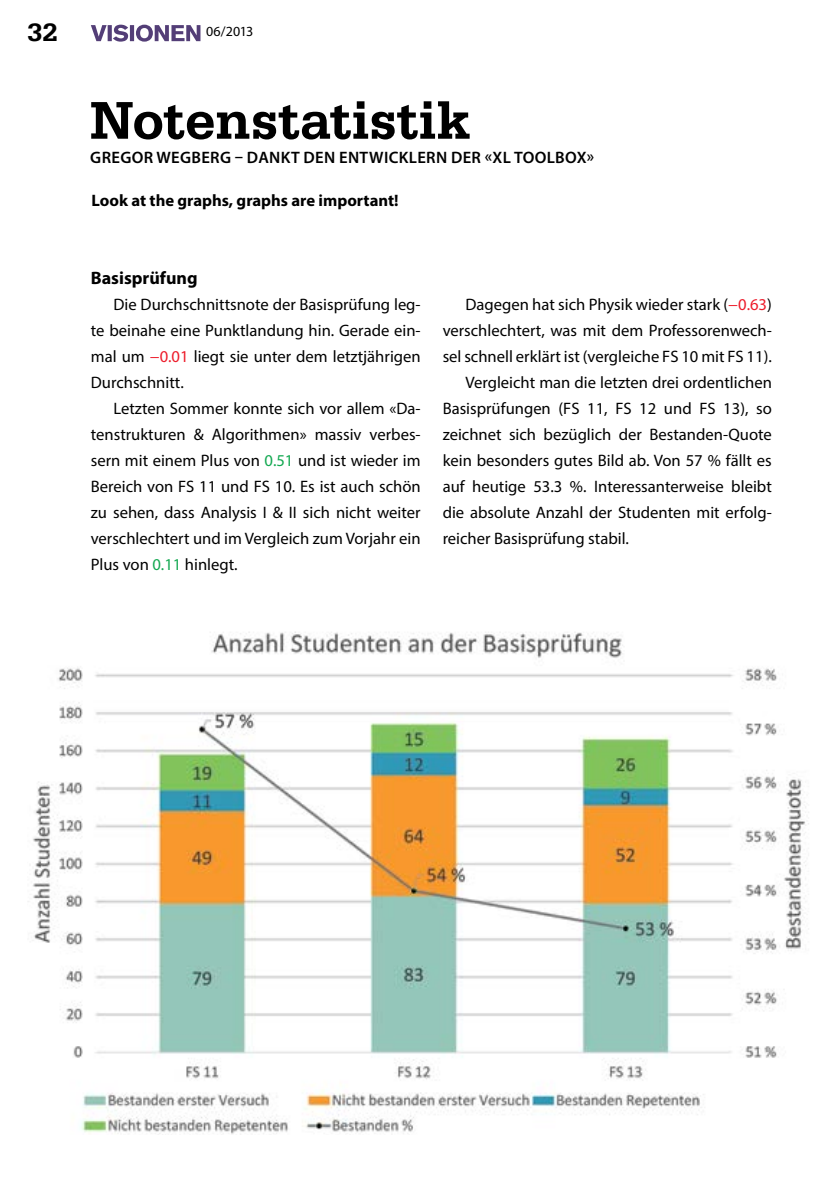
<style>
.page{position:relative;width:840px;height:1191px;background:#fff}
.page>*{position:absolute;margin:0;border:0;box-sizing:border-box;transform-origin:0 0}
.t1{font:700 56px "Serifa Std";letter-spacing:-.01em;color:#000}
.t2{font:700 26.6px "Serifa Std";color:#000;scale:1.05 1}
.t3{font:700 18px "Myriad Pro";color:#000}
.t4{font:16.6px/26px "Myriad Pro";color:#000;text-align:justify}
.t5{font:600 16.6px "Myriad Pro";letter-spacing:.02em;color:#000}
.t6{font:700 16.6px "Myriad Pro";color:#000}
.t7{font:14px "Myriad Pro";color:#000}
.s1{color:#ed1c2b}
.s2{color:#13a851}
</style>
<div class="page">
<img style="left:28px;top:631px;width:781px;height:503px">
<svg style="left:91px;top:25px;width:109px;height:17px"></svg>
<h2 class="t2" style="left:27px;top:17px;width:31px">32</h2>
<p class="t7" style="left:206px;top:22px;width:49px">06/2013</p>
<h1 class="t1" style="left:90px;top:87px;width:382px">Notenstatistik</h1>
<p class="t5" style="left:90px;top:147px;width:22px">GREG</p>
<p class="t5" style="left:132px;top:147px;width:51px">OR WEGBERG</p>
<p class="t5" style="left:235px;top:147px;width:35px">– DANKT</p>
<p class="t5" style="left:303px;top:147px;width:11px">DEN</p>
<p class="t5" style="left:339px;top:147px;width:20px">ENTWICKLERN</p>
<p class="t5" style="left:451px;top:147px;width:11px">DER</p>
<p class="t5" style="left:484px;top:147px;width:111px">«XL TOOLBOX»</p>
<p class="t6" style="left:91px;top:190px;width:308px">Look at the graphs, graphs are important!</p>
<p class="t3" style="left:91px;top:266px;width:108px">Basisprüfung</p>
<p class="t4" style="left:91px;top:291px;width:331px;text-indent:23px">Die Durchschnittsnote der Basisprüfung leg&shy;te beinahe eine Punktlandung hin. Gerade ein&shy;mal um <span class="s1">−0.01</span> liegt sie unter dem letztjährigen Durchschnitt.</p>
<p class="t4" style="left:91px;top:395px;width:331px;text-indent:23px">Letzten Sommer konnte sich vor allem «Da&shy;tenstrukturen &amp; Algorithmen» massiv verbes&shy;sern mit einem Plus von <span class="s2">0.51</span> und ist wieder im Bereich von FS 11 und FS 10. Es ist auch schön zu sehen, dass Analysis I &amp; II sich nicht weiter verschlechtert und im Vergleich zum Vorjahr ein Plus von <span class="s2">0.11</span> hinlegt.</p>
<p class="t4" style="left:465px;top:291px;width:308px">Dagegen hat sich Physik wieder stark (<span class="s1">−0.63</span>)</p>
<p class="t4" style="left:442px;top:317px;width:330px">verschlechtert, was mit dem Professorenwech-</p>
<p class="t4" style="left:442px;top:343px;width:330px">sel schnell erklärt ist (vergleiche FS 10 mit FS 11).</p>
<p class="t4" style="left:465px;top:369px;width:308px">Vergleicht man die letzten drei ordentlichen</p>
<p class="t4" style="left:442px;top:395px;width:330px">Basisprüfungen (FS 11, FS 12 und FS 13), so</p>
<p class="t4" style="left:442px;top:421px;width:330px">zeichnet sich bezüglich der Bestanden-Quote</p>
<p class="t4" style="left:442px;top:447px;width:330px">kein besonders gutes Bild ab. Von 57 % fällt es</p>
<p class="t4" style="left:442px;top:473px;width:330px">auf heutige 53.3 %. Interessanterweise bleibt</p>
<p class="t4" style="left:442px;top:499px;width:330px">die absolute Anzahl der Studenten mit erfolg-</p>
<p class="t4" style="left:442px;top:525px;width:188px">reicher Basisprüfung stabil.</p>
</div>
